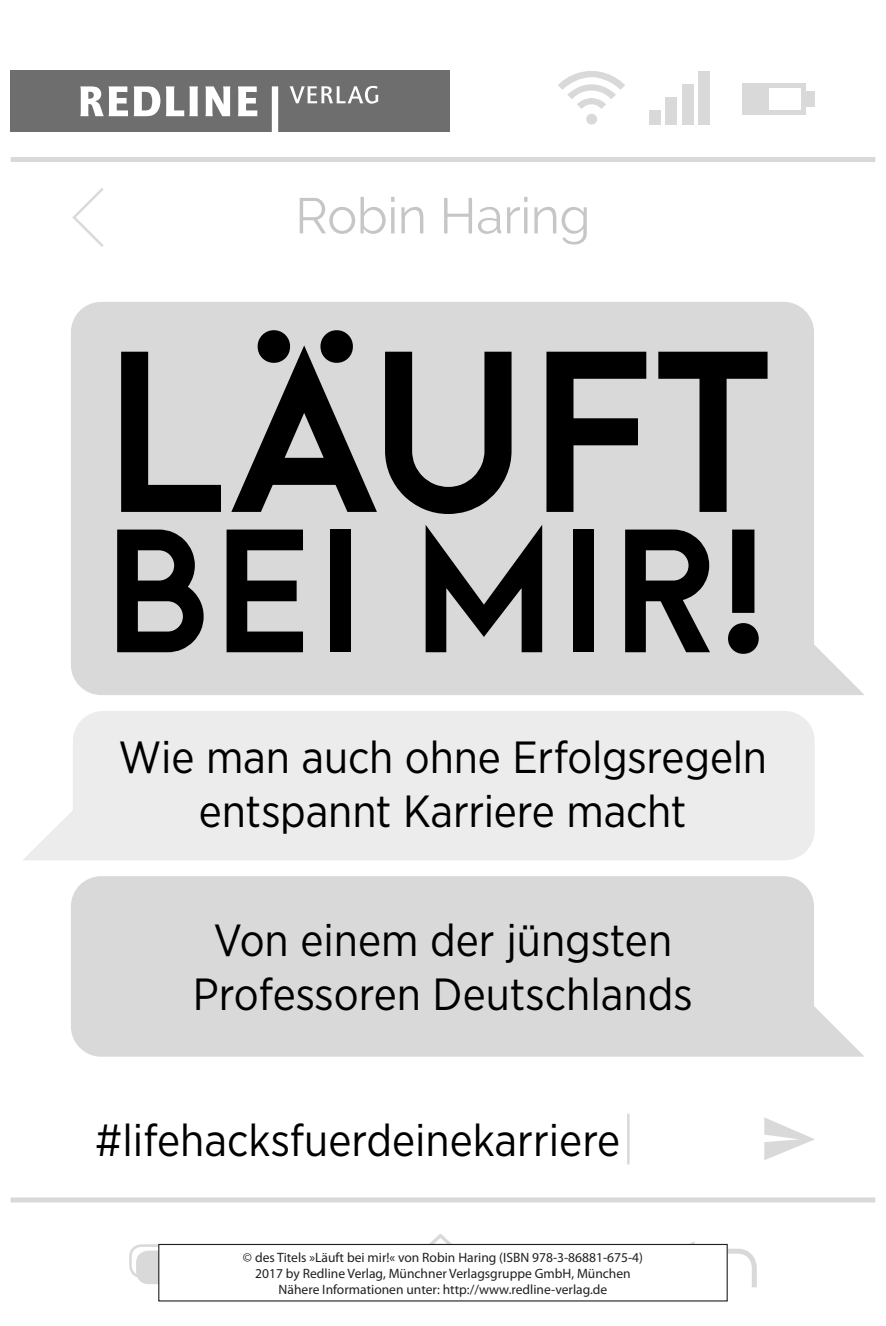
<style>
.page{position:relative;width:886px;height:1326px;background:#fff}
.page>*{position:absolute;margin:0;border:0;box-sizing:border-box;transform-origin:0 0}
.t1{font:800 208px "Arca Majora";letter-spacing:.015em;color:#000}
.t2{font:800 159.25px "Arca Majora";letter-spacing:-.005em;color:#000}
.t3{font:50px "Raleway";letter-spacing:-.005em;color:#c6c6c6}
.t4{font:45px/54px "Gotham Narrow";color:#000;text-align:center}
.t5{font:13.5px/15.8px "Myriad Pro";color:#231f20;text-align:center}
</style>
<div class="page">
<div style="left:743px;top:84px;width:63px;height:31px;background:#d9d9d9"></div>
<div style="left:804px;top:91px;width:11px;height:16px;background:#d9d9d9"></div>
<div style="left:769px;top:88px;width:31px;height:22px;background:#fff"></div>
<div style="left:23px;top:711px;width:792px;height:149px;background:#ececec"></div>
<div style="left:71px;top:302px;width:793px;height:393px;background:#d9d9d9"></div>
<div style="left:71px;top:876px;width:793px;height:180px;background:#d9d9d9"></div>
<svg style="left:764px;top:1117px;width:51px;height:43px"></svg>
<svg style="left:258px;top:330px;width:95px;height:33px;background:#656565"></svg>
<svg style="left:72px;top:188px;width:32px;height:59px"></svg>
<hr style="left:627px;top:1113px;width:2px;height:51px;background:#d9d9d9">
<div style="left:698px;top:71px;width:12px;height:54px;background:#d9d9d9"></div>
<div style="left:682px;top:84px;width:12px;height:41px;background:#d9d9d9"></div>
<div style="left:665px;top:97px;width:12px;height:28px;background:#d9d9d9"></div>
<div style="left:649px;top:110px;width:11px;height:15px;background:#d9d9d9"></div>
<div style="left:586px;top:114px;width:11px;height:11px;background:#d9d9d9;border-radius:50%"></div>
<svg style="left:558px;top:71px;width:67px;height:38px"></svg>
<svg style="left:430px;top:1234px;width:21px;height:9px"></svg>
<div style="left:136px;top:1250px;width:68px;height:33px;background:#d9d9d9;border-radius:12px"></div>
<div style="left:129px;top:1244px;width:68px;height:33px;border:2px solid #d9d9d9;border-radius:11px"></div>
<svg style="left:692px;top:1241px;width:65px;height:47px"></svg>
<div style="left:11px;top:157px;width:864px;height:5px;background:#d9d9d9"></div>
<div style="left:11px;top:1197px;width:864px;height:5px;background:#d9d9d9"></div>
<div style="left:11px;top:70px;width:439px;height:62px;background:#6e6e6e"></div>
<svg style="left:80px;top:86px;width:177px;height:30px"></svg>
<div style="left:272px;top:86px;width:6px;height:46px;background:#fff"></div>
<svg style="left:289px;top:86px;width:89px;height:18px"></svg>
<div style="left:159px;top:1244px;width:568px;height:56px;background:#fff"></div>
<div style="left:158px;top:1243px;width:570px;height:58px;border:1px solid #231f20"></div>
<h3 class="t3" style="left:295px;top:187px;width:297px">Robin Haring</h3>
<h1 class="t1" style="left:100px;top:295px;width:672px">LAUFT</h1>
<h2 class="t2" style="left:101px;top:486px;width:670px">BEI MIR!</h2>
<h3 class="t4" style="left:119px;top:729px;width:650px">Wie man auch ohne Erfolgsregeln entspannt Karriere macht</h3>
<h3 class="t4" style="left:193px;top:912px;width:501px">Von einem der jüngsten<br>Professoren Deutschlands</h3>
<h3 class="t4" style="left:95px;top:1112px;width:526px">#lifehacksfuerdeinekarriere</h3>
<p class="t5" style="left:243px;top:1249px;width:401px">© des Titels »Läuft bei mir!« von Robin Haring (ISBN 978-3-86881-675-4)<br>2017 by Redline Verlag, Münchner Verlagsgruppe GmbH, München<br>Nähere Informationen unter: http://www.redline-verlag.de</p>
</div>
